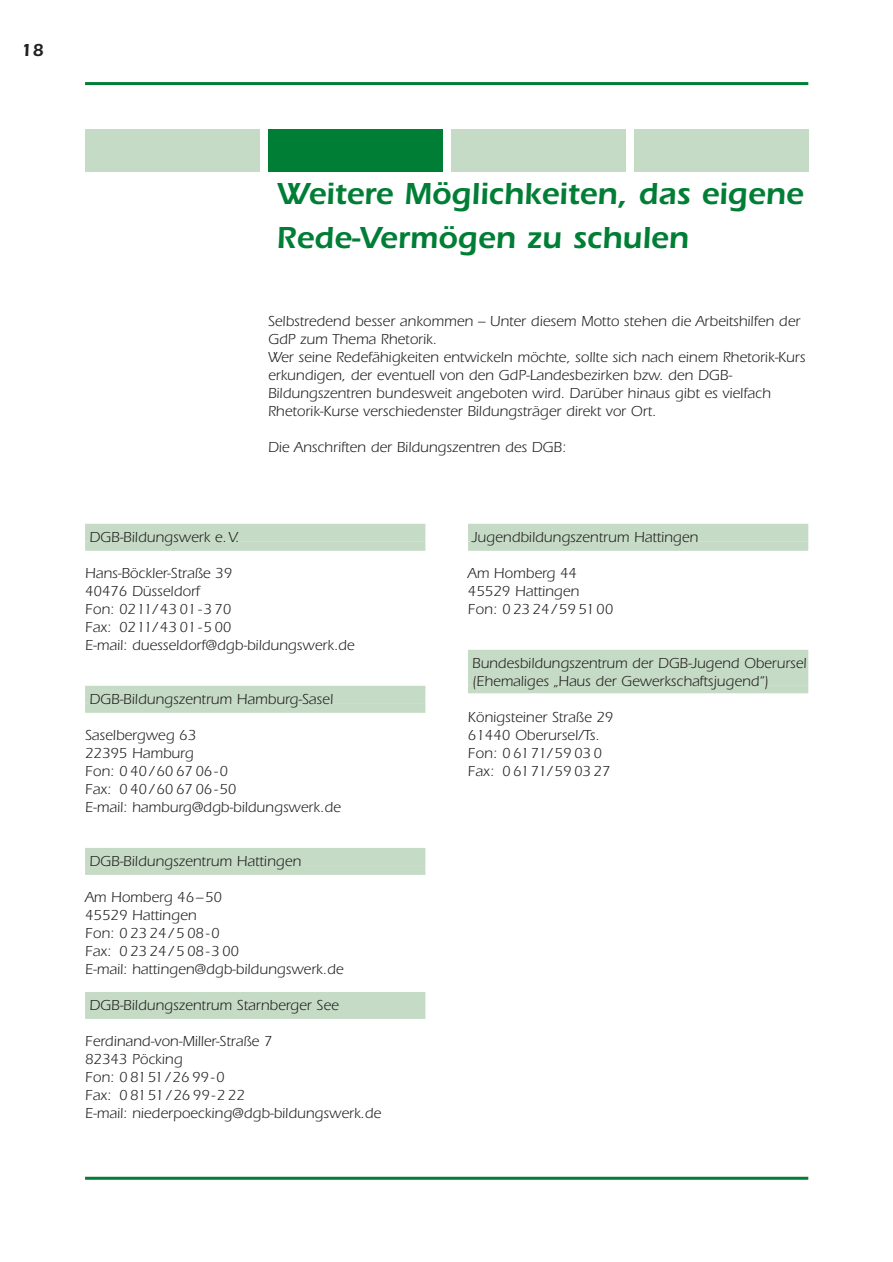
<style>
.page{position:relative;width:893px;height:1262px;background:#fff}
.page>*{position:absolute;margin:0;border:0;box-sizing:border-box;transform-origin:0 0}
.t1{font:600 31.5px/43.5px "Itc Eras";color:#007e35}
.t2{font:600 18px "Itc Eras";color:#231f1f}
.t3{font:15px/18px "Itc Eras";color:#231f1f}
</style>
<div class="page">
<div style="left:85px;top:524px;width:340px;height:18px;background:#c5dbc6"></div>
<div style="left:85px;top:542px;width:340px;height:9px;background:#c5dbc6"></div>
<div style="left:85px;top:686px;width:340px;height:18px;background:#c5dbc6"></div>
<div style="left:85px;top:704px;width:340px;height:9px;background:#c5dbc6"></div>
<div style="left:85px;top:848px;width:340px;height:18px;background:#c5dbc6"></div>
<div style="left:85px;top:866px;width:340px;height:9px;background:#c5dbc6"></div>
<div style="left:85px;top:992px;width:340px;height:18px;background:#c5dbc6"></div>
<div style="left:85px;top:1010px;width:340px;height:9px;background:#c5dbc6"></div>
<div style="left:468px;top:524px;width:340px;height:18px;background:#c5dbc6"></div>
<div style="left:468px;top:542px;width:340px;height:9px;background:#c5dbc6"></div>
<div style="left:468px;top:650px;width:340px;height:36px;background:#c5dbc6"></div>
<div style="left:468px;top:686px;width:340px;height:7px;background:#c5dbc6"></div>
<div style="left:85px;top:129px;width:174px;height:42px;background:#c5dbc6"></div>
<div style="left:268px;top:129px;width:174px;height:42px;background:#007e35"></div>
<div style="left:451px;top:129px;width:174px;height:42px;background:#c5dbc6"></div>
<div style="left:634px;top:129px;width:174px;height:42px;background:#c5dbc6"></div>
<hr style="left:85px;top:82px;width:723px;height:3px;background:#007e35">
<hr style="left:85px;top:1176px;width:723px;height:3px;background:#007e35">
<p class="t2" style="left:21px;top:44px;width:24px">18</p>
<h1 class="t1" style="left:276px;top:176px;width:528px">Weitere Möglichkeiten, das eigene<br>Rede-Vermögen zu schulen</h1>
<p class="t3" style="left:268px;top:313px;width:539px">Selbstredend besser ankommen – Unter diesem Motto stehen die Arbeitshilfen der GdP zum Thema Rhetorik.<br>Wer seine Redefähigkeiten entwickeln möchte, sollte sich nach einem Rhetorik-Kurs erkundigen, der eventuell von den GdP-Landesbezirken bzw. den DGB-Bildungszentren bundesweit angeboten wird. Darüber hinaus gibt es vielfach Rhetorik-Kurse verschiedenster Bildungsträger direkt vor Ort.</p>
<p class="t3" style="left:268px;top:439px;width:300px">Die Anschriften der Bildungszentren des DGB:</p>
<p class="t3" style="left:89px;top:529px;width:152px">DGB-Bildungswerk e.V.</p>
<p class="t3" style="left:85px;top:565px;width:271px">Hans-Böckler-Straße 39<br>40476 Düsseldorf<br>Fon: 0211/43 01-3 70<br>Fax: 0211/43 01-5 00<br>E-mail: duesseldorf@dgb-bildungswerk.de</p>
<p class="t3" style="left:89px;top:691px;width:245px">DGB-Bildungszentrum Hamburg-Sasel</p>
<p class="t3" style="left:85px;top:727px;width:257px">Saselbergweg 63<br>22395 Hamburg<br>Fon: 040/606706-0<br>Fax: 0 40/60 67 06-50<br>E-mail: hamburg@dgb-bildungswerk.de</p>
<p class="t3" style="left:89px;top:853px;width:213px">DGB-Bildungszentrum Hattingen</p>
<p class="t3" style="left:85px;top:889px;width:260px">Am Homberg 46–50<br>45529 Hattingen<br>Fon: 02324/508-0<br>Fax: 02324/508-300<br>E-mail: hattingen@dgb-bildungswerk.de</p>
<p class="t3" style="left:89px;top:997px;width:251px">DGB-Bildungszentrum Starnberger See</p>
<p class="t3" style="left:85px;top:1033px;width:298px">Ferdinand-von-Miller-Straße 7<br>82343 Pöcking<br>Fon: 08151/2699-0<br>Fax: 08151/2699-222<br>E-mail: niederpoecking@dgb-bildungswerk.de</p>
<p class="t3" style="left:472px;top:529px;width:227px">Jugendbildungszentrum Hattingen</p>
<p class="t3" style="left:468px;top:565px;width:147px">Am Homberg 44<br>45529 Hattingen<br>Fon: 0 23 24/59 5100</p>
<p class="t3" style="left:472px;top:655px;width:336px">Bundesbildungszentrum der DGB-Jugend Oberursel (Ehemaliges „Haus der Gewerkschaftsjugend“)</p>
<p class="t3" style="left:468px;top:709px;width:147px">Königsteiner Straße 29<br>61440 Oberursel/Ts.<br>Fon: 0 6171/59 03 0<br>Fax: 0 6171/59 03 27</p>
</div>
